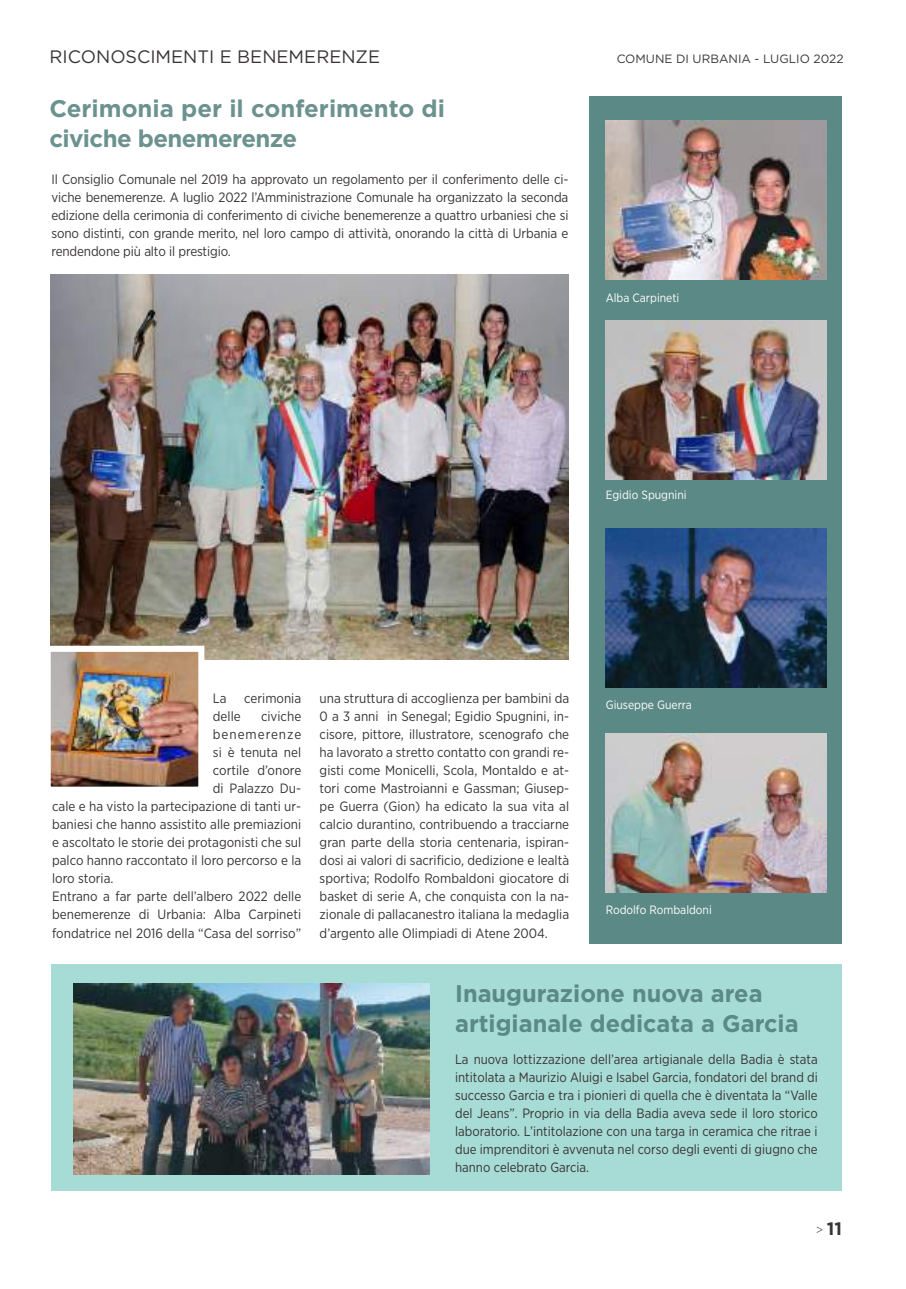
<style>
.page{position:relative;width:906px;height:1289px;background:#fff}
.page>*{position:absolute;margin:0;border:0;box-sizing:border-box;transform-origin:0 0}
.t1{font:700 24px/30px "Gotham";color:#5b8985}
.t2{font:700 24px/30px "Gotham";letter-spacing:-.01em;color:#6c9290}
.t3{font:18px "Gotham";color:#393535}
.t4{font:700 18px "Gotham";color:#393535}
.t5{font:13.5px/18px "Gotham Narrow";color:#393535;text-align:justify}
.t6{font:13.5px "Gotham Narrow";letter-spacing:.07em;color:#393535}
.t7{font:12px "Gotham Narrow";color:#fff}
.t8{font:12px "Gotham";color:#393535}
.s1{font-weight:300;font-size:12px}
</style>
<div class="page">
<div style="left:590px;top:96px;width:252px;height:847px;background:#5b8985"></div>
<div style="left:51px;top:964px;width:791px;height:227px;background:#a7dbd5"></div>
<img style="left:74px;top:983px;width:355px;height:191px">
<img style="left:51px;top:274px;width:518px;height:385px">
<img style="left:52px;top:652px;width:145px;height:133px">
<div style="left:45px;top:645px;width:159px;height:147px;border:6px solid #fff"></div>
<img style="left:605px;top:120px;width:221px;height:159px">
<img style="left:605px;top:321px;width:221px;height:158px">
<img style="left:605px;top:528px;width:221px;height:159px">
<img style="left:605px;top:733px;width:221px;height:159px">
<h2 class="t3" style="left:50px;top:45px;width:332px">RICONOSCIMENTI E BENEMERENZE</h2>
<p class="t8" style="left:616px;top:51px;width:228px">COMUNE DI URBANIA - LUGLIO 2022</p>
<h1 class="t2" style="left:49px;top:93px;width:397px">Cerimonia per il conferimento di civiche benemerenze</h1>
<p class="t5" style="left:51px;top:170px;width:518px">Il Consiglio Comunale nel 2019 ha approvato un regolamento per il conferimento delle ci&shy;viche benemerenze. A luglio 2022 l’Amministrazione Comunale ha organizzato la seconda edizione della cerimonia di conferimento di civiche benemerenze a quattro urbaniesi che si sono distinti, con grande merito, nel loro campo di attività, onorando la città di Urbania e rendendone più alto il prestigio.</p>
<p class="t7" style="left:605px;top:290px;width:75px">Alba Carpineti</p>
<p class="t7" style="left:605px;top:487px;width:82px">Egidio Spugnini</p>
<p class="t5" style="left:213px;top:689px;width:15px">La</p>
<p class="t5" style="left:244px;top:689px;width:58px">cerimonia</p>
<p class="t5" style="left:213px;top:707px;width:29px">delle</p>
<p class="t5" style="left:261px;top:707px;width:42px">civiche</p>
<p class="t6" style="left:213px;top:726px;width:90px">benemerenze</p>
<p class="t5" style="left:213px;top:743px;width:90px">si è tenuta nel</p>
<p class="t5" style="left:213px;top:761px;width:90px">cortile d’onore</p>
<p class="t5" style="left:213px;top:779px;width:90px">di Palazzo Du-</p>
<p class="t5" style="left:52px;top:797px;width:251px">cale e ha visto la partecipazione di tanti ur-</p>
<p class="t5" style="left:52px;top:815px;width:251px">baniesi che hanno assistito alle premiazioni</p>
<p class="t5" style="left:52px;top:833px;width:251px">e ascoltato le storie dei protagonisti che sul</p>
<p class="t5" style="left:52px;top:851px;width:251px">palco hanno raccontato il loro percorso e la</p>
<p class="t5" style="left:52px;top:869px;width:63px">loro storia.</p>
<p class="t5" style="left:52px;top:887px;width:251px">Entrano a far parte dell’albero 2022 delle</p>
<p class="t5" style="left:52px;top:905px;width:251px">benemerenze di Urbania: Alba Carpineti</p>
<p class="t5" style="left:52px;top:923px;width:251px">fondatrice nel 2016 della “Casa del sorriso”</p>
<p class="t5" style="left:320px;top:689px;width:251px">una struttura di accoglienza per bambini da 0 a 3 anni in Senegal; Egidio Spugnini, in&shy;cisore, pittore, illustratore, scenografo che ha lavorato a stretto contatto con grandi re&shy;gisti come Monicelli, Scola, Montaldo e at&shy;tori come Mastroianni e Gassman; Giusep&shy;pe Guerra (Gion) ha edicato la sua vita al calcio durantino, contribuendo a tracciarne gran parte della storia centenaria, ispiran&shy;dosi ai valori di sacrificio, dedizione e lealtà sportiva; Rodolfo Rombaldoni giocatore di basket di serie A, che conquista con la na&shy;zionale di pallacanestro italiana la medaglia d’argento alle Olimpiadi di Atene 2004.</p>
<p class="t7" style="left:605px;top:697px;width:88px">Giuseppe Guerra</p>
<p class="t7" style="left:605px;top:902px;width:108px">Rodolfo Rombaldoni</p>
<h1 class="t1" style="left:455px;top:978px;width:345px">Inaugurazione nuova area artigianale dedicata a Garcia</h1>
<p class="t5" style="left:455px;top:1049px;width:364px">La nuova lottizzazione dell’area artigianale della Badia è stata intitolata a Maurizio Aluigi e Isabel Garcia, fondatori del brand di successo Garcia e tra i pionieri di quella che è diventata la “Valle del Jeans”. Proprio in via della Badia aveva sede il loro storico laboratorio. L’intitolazione con una targa in ceramica che ritrae i due imprenditori è avvenuta nel corso degli eventi di giugno che hanno celebrato Garcia.</p>
<h2 class="t4" style="left:816px;top:1216px;width:28px"><span class="s1">&gt;</span> 11</h2>
</div>
